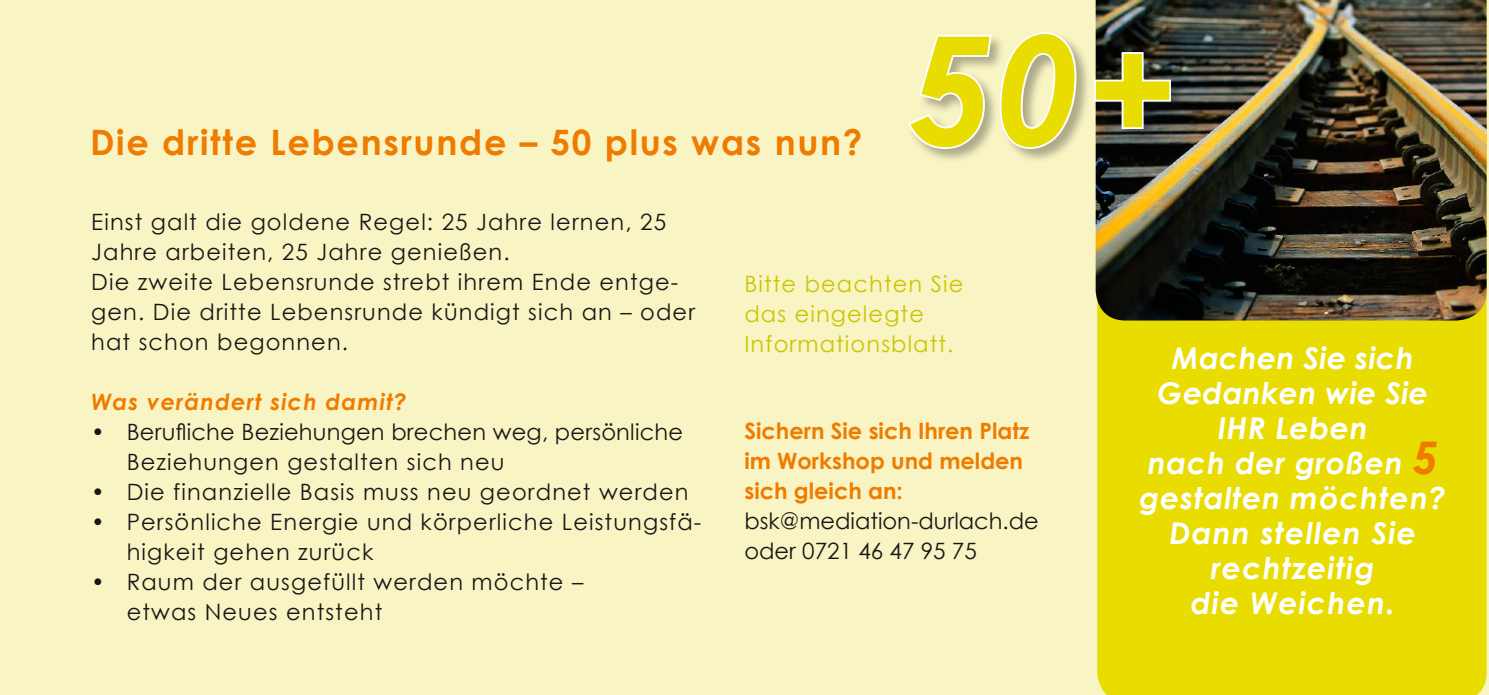
<style>
.page{position:relative;width:1489px;height:695px;background:#fff}
.page>*{position:absolute;margin:0;border:0;box-sizing:border-box;transform-origin:0 0}
.t1{font:italic 700 150px "Century Gothic";color:#e8dc00}
.t2{font:700 35px "Century Gothic";letter-spacing:.05em;color:#ef7c00}
.t3{font:italic 700 30px/35px "Century Gothic";letter-spacing:.025em;color:#fff;text-align:center}
.t4{font:22.5px/30px "Century Gothic";letter-spacing:.05em;color:#181716}
.t5{font:22.5px/30px "Century Gothic";letter-spacing:.01em;color:#181716}
.t6{font:700 22.5px/30px "Century Gothic";color:#ef7c00}
.t7{font:22.5px/30px "Century Gothic";letter-spacing:.05em;color:#cbc500}
.t8{font:22.5px "Century Gothic";color:#181716}
.t9{font:italic 700 22.5px "Century Gothic";letter-spacing:.05em;color:#ef7c00}
.s1{font-size:45px;color:#ef7c00}
</style>
<div class="page">
<div style="left:0;top:0;width:1488px;height:694px;background:#f8f4c4"></div>
<div style="left:1097px;top:320px;width:389px;height:374px;background:#e8dc00"></div>
<img style="left:1095px;top:0;width:391px;height:320px">
<div style="left:906px;top:30px;width:280px;height:135px;background:#181716;opacity:.34"></div>
<svg style="left:906px;top:30px;width:172px;height:121px"></svg>
<svg style="left:1092px;top:50px;width:80px;height:81px;background:#565750"></svg>
<p class="t2" style="left:90px;top:115px;width:774px">Die dritte Lebensrunde – 50 plus was nun?</p>
<p class="t1" style="left:908px;top:-24px;width:271px">50+</p>
<p class="t4" style="left:91px;top:206px;width:576px">Einst galt die goldene Regel: 25 Jahre lernen, 25<br>Jahre arbeiten, 25 Jahre genießen.</p>
<p class="t4" style="left:91px;top:266px;width:605px">Die zweite Lebensrunde strebt ihrem Ende entge&shy;gen. Die dritte Lebensrunde kündigt sich an – oder hat schon begonnen.</p>
<p class="t9" style="left:91px;top:384px;width:317px">Was verändert sich damit?</p>
<p class="t5" style="left:127px;top:416px;width:558px;text-indent:-35px">• Berufliche Beziehungen brechen weg, persönliche<br>Beziehungen gestalten sich neu</p>
<p class="t4" style="left:91px;top:476px;width:599px">• Die finanzielle Basis muss neu geordnet werden</p>
<p class="t4" style="left:127px;top:506px;width:576px;text-indent:-35px">• Persönliche Energie und körperliche Leistungsfä&shy;higkeit gehen zurück</p>
<p class="t4" style="left:127px;top:566px;width:458px;text-indent:-35px">• Raum der ausgefüllt werden möchte – etwas Neues entsteht</p>
<p class="t7" style="left:744px;top:268px;width:220px">Bitte beachten Sie das eingelegte<br>Informationsblatt.</p>
<p class="t6" style="left:744px;top:415px;width:286px">Sichern Sie sich Ihren Platz im Workshop und melden sich gleich an:</p>
<p class="t8" style="left:744px;top:505px;width:296px">bsk@mediation-durlach.de</p>
<p class="t8" style="left:744px;top:535px;width:234px">oder 0721 46 47 95 75</p>
<p class="t3" style="left:1139px;top:339px;width:308px">Machen Sie sich<br>Gedanken wie Sie<br>IHR Leben<br>nach der großen <span class="s1">5 </span>gestalten möchten?<br>Dann stellen Sie rechtzeitig<br>die Weichen.</p>
</div>
